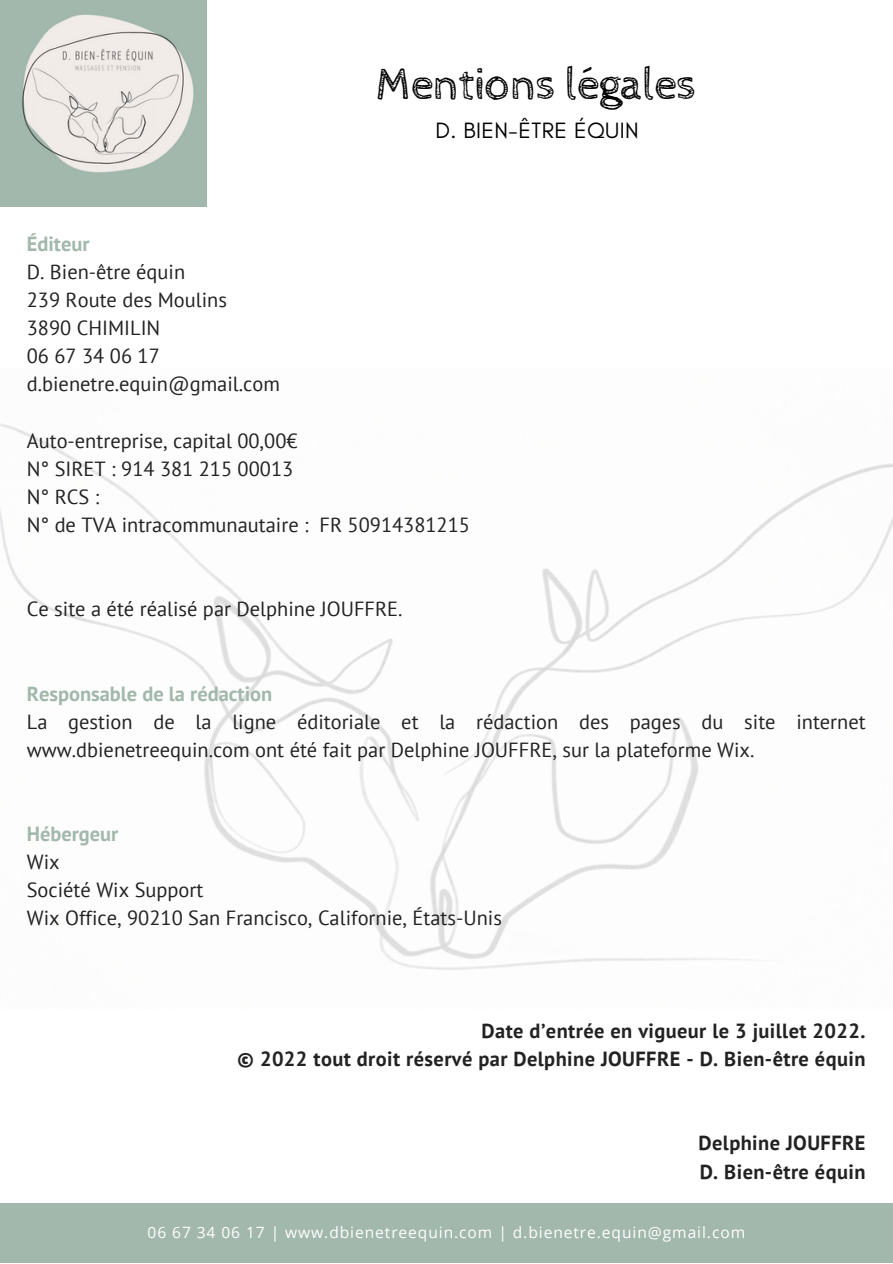
<style>
.page{position:relative;width:893px;height:1264px;background:#fff}
.page>*{position:absolute;margin:0;border:0;box-sizing:border-box;transform-origin:0 0}
.t1{font:45.6px "Cabin Sketch";letter-spacing:-.02em;color:#000}
.t2{font:22.65px "Glacial Indifference";letter-spacing:.02em;color:#000}
.t3{font:20.4px/28px "PT Sans";color:#222}
.t4{font:700 20.4px/28px "PT Sans";letter-spacing:.02em;color:#222;text-align:right}
.t5{font:700 20.4px "PT Sans";color:#a2b8ac}
.t6{font:15.6px "Open Sans";letter-spacing:.06em;color:#fff}
</style>
<div class="page">
<div style="left:0;top:1203px;width:892px;height:59px;background:#a2b8ac"></div>
<img style="left:0;top:423px;width:892px;height:547px">
<img style="left:0;top:0;width:207px;height:207px">
<h1 class="t1" style="left:376px;top:59px;width:322px">Mentions légales</h1>
<p class="t2" style="left:435px;top:116px;width:205px">D. BIEN-ÊTRE ÉQUIN</p>
<p class="t5" style="left:27px;top:230px;width:64px">Éditeur</p>
<p class="t3" style="left:27px;top:257px;width:254px">D. Bien-être équin<br>239 Route des Moulins<br>3890 CHIMILIN<br>06 67 34 06 17 d.bienetre.equin@gmail.com</p>
<p class="t3" style="left:27px;top:426px;width:444px">Auto-entreprise, capital 00,00€<br>N° SIRET : 914 381 215 00013<br>N° RCS :<br>N° de TVA intracommunautaire : FR 50914381215</p>
<p class="t3" style="left:27px;top:594px;width:377px">Ce site a été réalisé par Delphine JOUFFRE.</p>
<p class="t5" style="left:27px;top:679px;width:247px">Responsable de la rédaction</p>
<p class="t3" style="left:27px;top:707px;width:840px">La gestion de la ligne éditoriale et la rédaction des pages du site internet www.dbienetreequin.com ont été fait par Delphine JOUFFRE, sur la plateforme Wix.</p>
<p class="t5" style="left:27px;top:820px;width:93px">Hébergeur</p>
<p class="t3" style="left:27px;top:847px;width:476px">Wix<br>Société Wix Support<br>Wix Office, 90210 San Francisco, Californie, États-Unis</p>
<p class="t4" style="left:237px;top:1016px;width:630px">Date d’entrée en vigueur le 3 juillet 2022.<br>© 2022 tout droit réservé par Delphine JOUFFRE - D. Bien-être équin</p>
<p class="t4" style="left:698px;top:1128px;width:168px;text-align:left">Delphine JOUFFRE<br>D. Bien-être équin</p>
<p class="t6" style="left:147px;top:1221px;width:599px">06 67 34 06 17 | www.dbienetreequin.com | d.bienetre.equin@gmail.com</p>
</div>
